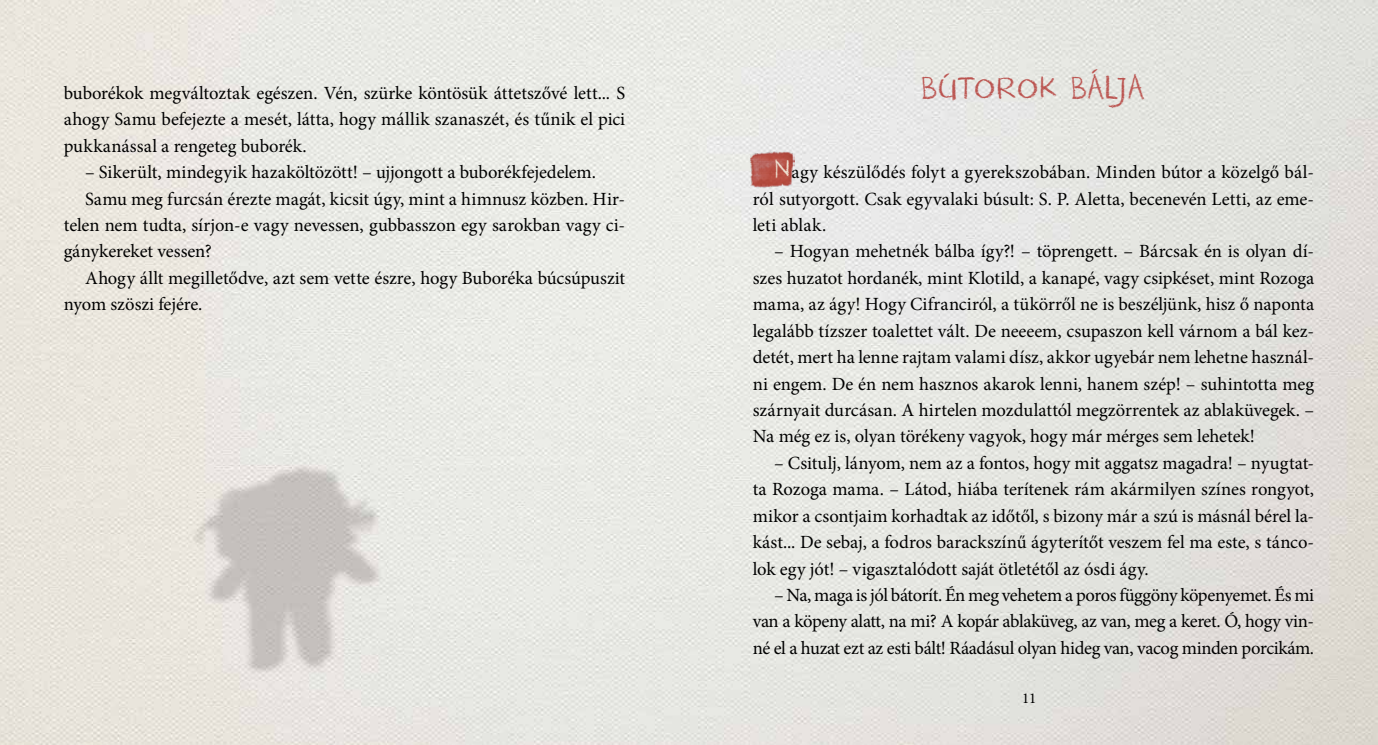
<style>
.page{position:relative;width:1378px;height:745px;background:#fff}
.page>*{position:absolute;margin:0;border:0;box-sizing:border-box;transform-origin:0 0}
.t1{font:36px "DK Crayon Crumble";color:#bb534f}
.t2{font:18.6px/26.4px "Minion Pro";letter-spacing:-.005em;color:#000;text-align:justify}
.t3{font:15px "Minion Pro";color:#000}
.s1{font-family:"DK Crayon Crumble";font-size:30px;color:#efe4d4}
</style>
<div class="page">
<img style="left:0;top:0;width:1378px;height:744px">
<img style="left:748px;top:149px;width:46px;height:40px">
<p class="t2" style="left:64px;top:80px;width:563px">buborékok megváltoztak egészen. Vén, szürke köntösük áttetszővé lett... S ahogy Samu befejezte a mesét, látta, hogy mállik szanaszét, és tűnik el pici pukkanással a rengeteg buborék.</p>
<p class="t2" style="left:85px;top:159px;width:512px">– Sikerült, mindegyik hazaköltözött! – ujjongott a buborékfejedelem.</p>
<p class="t2" style="left:85px;top:185px;width:541px">Samu meg furcsán érezte magát, kicsit úgy, mint a himnusz közben. Hir-</p>
<p class="t2" style="left:64px;top:212px;width:563px">telen nem tudta, sírjon-e vagy nevessen, gubbasszon egy sarokban vagy ci-</p>
<p class="t2" style="left:64px;top:238px;width:149px">gánykereket vessen?</p>
<p class="t2" style="left:85px;top:264px;width:542px">Ahogy állt megilletődve, azt sem vette észre, hogy Buboréka búcsúpuszit</p>
<p class="t2" style="left:64px;top:291px;width:140px">nyom szöszi fejére.</p>
<h1 class="t1" style="left:922px;top:67px;width:225px">BÚTOROK BÁLJA</h1>
<p class="t2" style="left:753px;top:159px;width:563px;text-indent:21px"><span class="s1">N</span>agy készülődés folyt a gyerekszobában. Minden bútor a közelgő bál&shy;ról sutyorgott. Csak egyvalaki búsult: S. P. Aletta, becenevén Letti, az eme&shy;leti ablak.</p>
<p class="t2" style="left:753px;top:238px;width:563px;text-indent:21px">– Hogyan mehetnék bálba így?! – töprengett. – Bárcsak én is olyan dí&shy;szes huzatot hordanék, mint Klotild, a kanapé, vagy csipkéset, mint Rozoga mama, az ágy! Hogy Cifranciról, a tükörről ne is beszéljünk, hisz ő naponta legalább tízszer toalettet vált. De neeeem, csupaszon kell várnom a bál kez&shy;detét, mert ha lenne rajtam valami dísz, akkor ugyebár nem lehetne használ&shy;ni engem. De én nem hasznos akarok lenni, hanem szép! – suhintotta meg szárnyait durcásan. A hirtelen mozdulattól megzörrentek az ablaküvegek. – Na még ez is, olyan törékeny vagyok, hogy már mérges sem lehetek!</p>
<p class="t2" style="left:753px;top:449px;width:563px;text-indent:21px">– Csitulj, lányom, nem az a fontos, hogy mit aggatsz magadra! – nyugtat&shy;ta Rozoga mama. – Látod, hiába terítenek rám akármilyen színes rongyot, mikor a csontjaim korhadtak az időtől, s bizony már a szú is másnál bérel la&shy;kást... De sebaj, a fodros barackszínű ágyterítőt veszem fel ma este, s tánco&shy;lok egy jót! – vigasztalódott saját ötletétől az ósdi ágy.</p>
<p class="t2" style="left:753px;top:581px;width:563px;text-indent:21px">– Na, maga is jól bátorít. Én meg vehetem a poros függöny köpenyemet. És mi van a köpeny alatt, na mi? A kopár ablaküveg, az van, meg a keret. Ó, hogy vin&shy;né el a huzat ezt az esti bált! Ráadásul olyan hideg van, vacog minden porcikám.</p>
<p class="t3" style="left:1022px;top:687px;width:16px">11</p>
</div>
